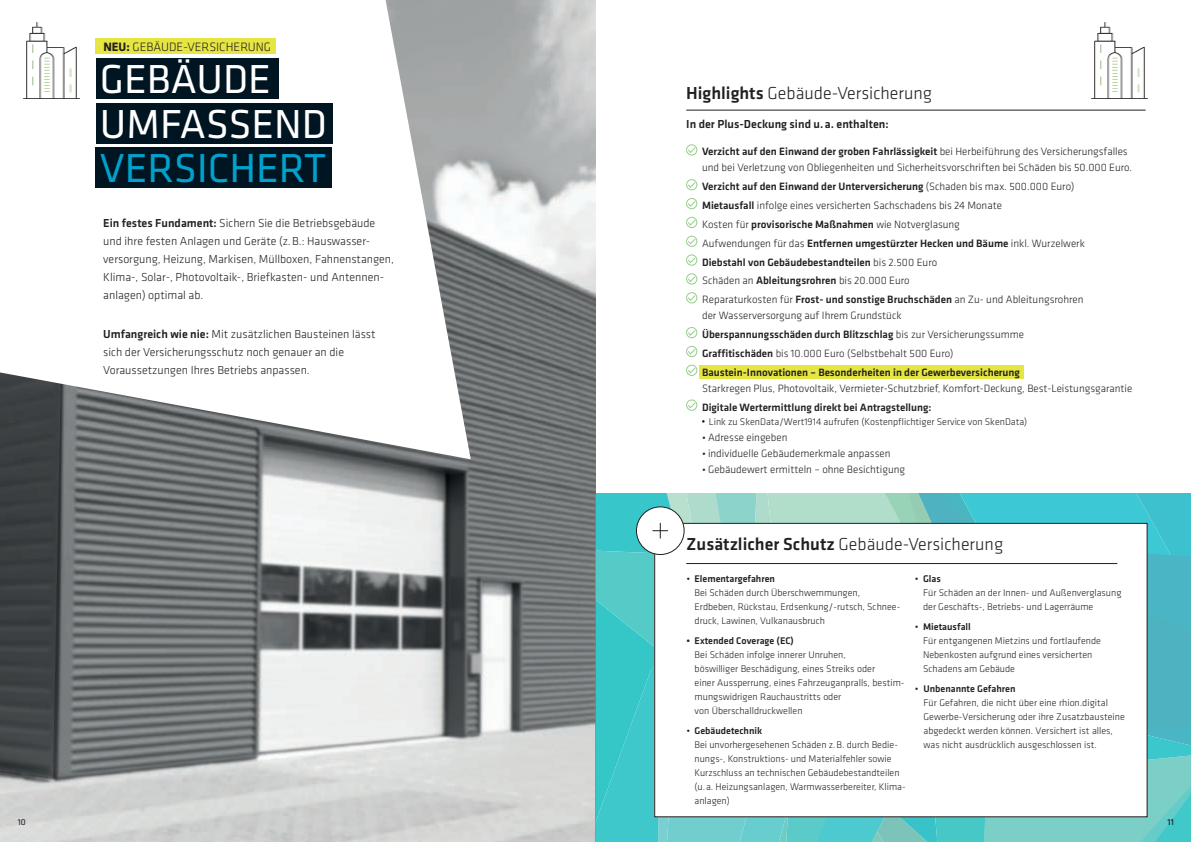
<style>
.page{position:relative;width:1191px;height:842px;background:#fff}
.page>*{position:absolute;margin:0;border:0;box-sizing:border-box;transform-origin:0 0}
.t1{font:42px "Klavika";color:#fff}
.t2{font:42px "Klavika";color:#00a2cd}
.t3{font:300 18px "Klavika";color:#231f20}
.t4{font:300 12.6px "Klavika";color:#231f20}
.t5{font:300 12px/18px "Klavika";color:#231f20}
.Einf__Abs{font:500 12px "Klavika";color:#231f20}
.Einf__Abs-2{font:300 11px/16px "Klavika";color:#231f20}
.Einf__Abs-3{font:500 11px "Klavika";color:#231f20}
.Einf__Abs-4{font:300 10px/14px "Klavika";color:#231f20}
.t6{font:9px "Klavika";color:#231f20}
.s1{font-weight:700}
.s2{font-weight:500}
.s3{font-weight:300}
.s4{font-size:10px}
</style>
<div class="page">
<img style="left:0;top:0;width:595px;height:842px">
<svg style="left:595px;top:493px;width:596px;height:349px"></svg>
<svg style="left:0;top:0;width:471px;height:459px"></svg>
<img style="left:23px;top:23px;width:56px;height:76px">
<div style="left:95px;top:39px;width:181px;height:15px;background:#e6e642"></div>
<hr style="left:686px;top:110px;width:459px;height:1px;background:#231f20">
<img style="left:1091px;top:23px;width:56px;height:76px">
<div style="left:699px;top:366px;width:325px;height:13px;background:#e6e642"></div>
<div style="left:686px;top:144px;width:11px;height:11px;border:1px solid #96ce8a;border-radius:50%"></div>
<svg style="left:687px;top:146px;width:9px;height:8px"></svg>
<div style="left:686px;top:179px;width:11px;height:11px;border:1px solid #96ce8a;border-radius:50%"></div>
<svg style="left:687px;top:181px;width:9px;height:8px"></svg>
<div style="left:686px;top:198px;width:11px;height:11px;border:1px solid #96ce8a;border-radius:50%"></div>
<svg style="left:687px;top:200px;width:9px;height:8px"></svg>
<div style="left:686px;top:217px;width:11px;height:11px;border:1px solid #96ce8a;border-radius:50%"></div>
<svg style="left:687px;top:219px;width:9px;height:7px"></svg>
<div style="left:686px;top:236px;width:11px;height:11px;border:1px solid #96ce8a;border-radius:50%"></div>
<svg style="left:687px;top:238px;width:9px;height:7px"></svg>
<div style="left:686px;top:255px;width:11px;height:11px;border:1px solid #96ce8a;border-radius:50%"></div>
<svg style="left:687px;top:257px;width:9px;height:7px"></svg>
<div style="left:686px;top:273px;width:11px;height:11px;border:1px solid #96ce8a;border-radius:50%"></div>
<svg style="left:687px;top:275px;width:9px;height:8px"></svg>
<div style="left:686px;top:292px;width:11px;height:11px;border:1px solid #96ce8a;border-radius:50%"></div>
<svg style="left:687px;top:294px;width:9px;height:8px"></svg>
<div style="left:686px;top:327px;width:11px;height:11px;border:1px solid #96ce8a;border-radius:50%"></div>
<svg style="left:687px;top:329px;width:9px;height:8px"></svg>
<div style="left:686px;top:346px;width:11px;height:11px;border:1px solid #96ce8a;border-radius:50%"></div>
<svg style="left:687px;top:348px;width:9px;height:7px"></svg>
<div style="left:686px;top:365px;width:11px;height:11px;border:1px solid #96ce8a;border-radius:50%"></div>
<svg style="left:687px;top:367px;width:9px;height:7px"></svg>
<div style="left:686px;top:400px;width:11px;height:11px;border:1px solid #96ce8a;border-radius:50%"></div>
<svg style="left:687px;top:402px;width:9px;height:7px"></svg>
<div style="left:96px;top:58px;width:183px;height:41px;background:#001522"></div>
<div style="left:96px;top:103px;width:236px;height:40px;background:#001522"></div>
<div style="left:96px;top:147px;width:236px;height:41px;background:#001522"></div>
<p class="t4" style="left:103px;top:39px;width:169px"><span class="s1">NEU:</span> GEBÄUDE-VERSICHERUNG</p>
<p class="t1" style="left:100px;top:56px;width:172px">GEBÄUDE</p>
<p class="t1" style="left:100px;top:101px;width:228px">UMFASSEND</p>
<p class="t2" style="left:100px;top:145px;width:228px">VERSICHERT</p>
<p class="t5" style="left:103px;top:214px;width:292px"><span class="s2">Ein festes Fundament:</span> Sichern Sie die Betriebsgebäude und ihre festen Anlagen und Geräte (z.B.: Hauswasser&shy;versorgung, Heizung, Markisen, Müllboxen, Fahnenstangen, Klima-, Solar-, Photovoltaik-, Briefkasten- und Antennen&shy;anlagen) optimal ab.</p>
<p class="t5" style="left:103px;top:325px;width:274px"><span class="s2">Umfangreich wie nie:</span> Mit zusätzlichen Bausteinen lässt sich der Versicherungsschutz noch genauer an die<br>Voraussetzungen Ihres Betriebs anpassen.</p>
<p class="t3" style="left:686px;top:82px;width:247px"><span class="s2">Highlights</span> Gebäude-Versicherung</p>
<p class="Einf__Abs" style="left:686px;top:116px;width:204px">In der Plus-Deckung sind u. a. enthalten:</p>
<p class="Einf__Abs-2" style="left:702px;top:144px;width:432px"><span class="s2">Verzicht auf den Einwand der groben Fahrlässigkeit</span> bei Herbeiführung des Versicherungsfalles und bei Verletzung von Obliegenheiten und Sicherheitsvorschriften bei Schäden bis 50.000 Euro.</p>
<p class="Einf__Abs-3" style="left:702px;top:179px;width:374px">Verzicht auf den Einwand der Unterversicherung <span class="s3">(Schaden bis max. 500.000 Euro)</span></p>
<p class="Einf__Abs-2" style="left:702px;top:197px;width:301px"><span class="s2">Mietausfall</span> infolge eines versicherten Sachschadens bis 24 Monate</p>
<p class="Einf__Abs-2" style="left:702px;top:216px;width:259px">Kosten für <span class="s2">provisorische Maßnahmen</span> wie Notverglasung</p>
<p class="Einf__Abs-3" style="left:702px;top:236px;width:384px"><span class="s3">Aufwendungen für das</span> Entfernen umgestürzter Hecken und Bäume <span class="s3">inkl. Wurzelwerk</span></p>
<p class="Einf__Abs-3" style="left:702px;top:254px;width:237px">Diebstahl von Gebäudebestandteilen <span class="s3">bis 2.500 Euro</span></p>
<p class="Einf__Abs-2" style="left:702px;top:273px;width:209px">Schäden an <span class="s2">Ableitungsrohren</span> bis 20.000 Euro</p>
<p class="Einf__Abs-2" style="left:702px;top:291px;width:383px">Reparaturkosten für <span class="s2">Frost- und sonstige Bruchschäden</span> an Zu- und Ableitungsrohren der Wasserversorgung auf Ihrem Grundstück</p>
<p class="Einf__Abs-3" style="left:702px;top:327px;width:323px">Überspannungsschäden durch Blitzschlag <span class="s3">bis zur Versicherungssumme</span></p>
<p class="Einf__Abs-2" style="left:702px;top:345px;width:253px"><span class="s2">Graffitischäden</span> bis 10.000 Euro (Selbstbehalt 500 Euro)</p>
<p class="Einf__Abs-2" style="left:702px;top:364px;width:432px"><span class="s2">Baustein-Innovationen – Besonderheiten in der Gewerbeversicherung<br></span>Starkregen Plus, Photovoltaik, Vermieter-Schutzbrief, Komfort-Deckung, Best-Leistungsgarantie</p>
<p class="Einf__Abs-3" style="left:702px;top:399px;width:231px">Digitale Wertermittlung direkt bei Antragstellung:</p>
<p class="Einf__Abs-4" style="left:709px;top:414px;width:320px">Link zu SkenData/Wert1914 aufrufen (Kostenpflichtiger Service von SkenData)</p>
<p class="Einf__Abs-2" style="left:702px;top:429px;width:87px"><span class="s4">•</span> Adresse eingeben</p>
<p class="Einf__Abs-2" style="left:702px;top:445px;width:190px"><span class="s4">•</span> individuelle Gebäudemerkmale anpassen</p>
<p class="Einf__Abs-2" style="left:702px;top:461px;width:205px"><span class="s4">•</span> Gebäudewert ermitteln – ohne Besichtigung</p>
<p class="t3" style="left:686px;top:533px;width:318px"><span class="s2">Zusätzlicher Schutz</span> Gebäude-Versicherung</p>
<p class="Einf__Abs-4" style="left:694px;top:572px;width:207px;text-indent:-8px">• <span class="s2">Elementargefahren<br></span>Bei Schäden durch Überschwemmungen, Erdbeben, Rückstau, Erdsenkung/-rutsch, Schnee&shy;druck, Lawinen, Vulkanausbruch</p>
<p class="Einf__Abs-4" style="left:694px;top:634px;width:211px;text-indent:-8px"><span class="s2">• Extended Coverage (EC)<br></span>Bei Schäden infolge innerer Unruhen,<br>böswilliger Beschädigung, eines Streiks oder<br>einer Aussperrung, eines Fahrzeuganpralls, bestim&shy;mungswidrigen Rauchaustritts oder<br>von Überschalldruckwellen</p>
<p class="Einf__Abs-4" style="left:694px;top:723px;width:213px;text-indent:-8px">• <span class="s2">Gebäudetechnik<br></span>Bei unvorhergesehenen Schäden z.B. durch Bedie&shy;nungs-, Konstruktions- und Materialfehler sowie Kurzschluss an technischen Gebäudebestandteilen (u.a. Heizungsanlagen, Warmwasserbereiter, Klima&shy;anlagen)</p>
<p class="Einf__Abs-4" style="left:923px;top:572px;width:200px;text-indent:-8px">• <span class="s2">Glas<br></span>Für Schäden an der Innen- und Außenverglasung der Geschäfts-, Betriebs- und Lagerräume</p>
<p class="Einf__Abs-4" style="left:923px;top:620px;width:179px;text-indent:-8px">• <span class="s2">Mietausfall<br></span>Für entgangenen Mietzins und fortlaufende<br>Nebenkosten aufgrund eines versicherten<br>Schadens am Gebäude</p>
<p class="Einf__Abs-4" style="left:923px;top:681px;width:203px;text-indent:-9px">• <span class="s2">Unbenannte Gefahren<br></span>Für Gefahren, die nicht über eine rhion.digital Gewerbe-Versicherung oder ihre Zusatzbausteine abgedeckt werden können. Versichert ist alles, was nicht ausdrücklich ausgeschlossen ist.</p>
<p class="t6" style="left:18px;top:817px;width:10px">10</p>
<p class="t6" style="left:1167px;top:817px;width:8px">11</p>
</div>
